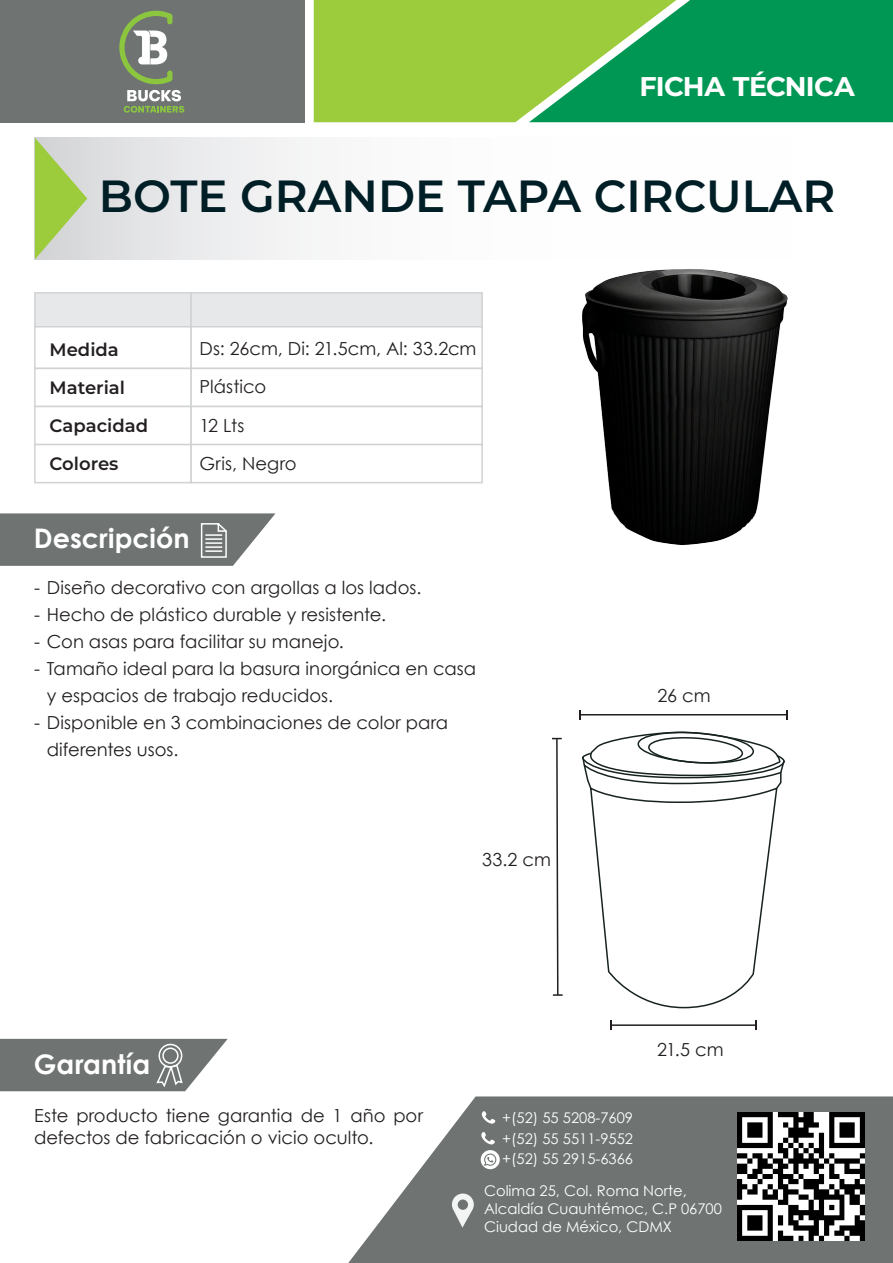
<style>
.page{position:relative;width:893px;height:1263px;background:#fff}
.page>*{position:absolute;margin:0;border:0;box-sizing:border-box;transform-origin:0 0}
.t1{font:600 45px "Montserrat";color:#001e25}
.t2{font:700 27px "Century Gothic";color:#fff}
.t3{font:100 27px "Montserrat";letter-spacing:-.025em;color:#fff}
.t4{font:18px/38.2px "Century Gothic";letter-spacing:.005em;color:#231f20}
.t5{font:600 18px/38.1px "Montserrat";color:#231f20}
.t6{font:14.7px/20.1px "Century Gothic";color:#fff;text-align:justify}
</style>
<div class="page">
<div style="left:0;top:0;width:305px;height:122px;background:#6f7473"></div>
<svg style="left:124px;top:90px;width:60px;height:23px"></svg>
<svg style="left:119px;top:11px;width:53px;height:73px"></svg>
<svg style="left:314px;top:0;width:579px;height:122px;background:#51b24b"></svg>
<svg style="left:348px;top:1096px;width:545px;height:167px;background:#848887"></svg>
<div style="left:34px;top:292px;width:158px;height:35px;background:#e7e8e9;border:2px solid #d1d2d4"></div>
<div style="left:190px;top:292px;width:293px;height:35px;background:#e7e8e9;border:2px solid #d1d2d4"></div>
<div style="left:34px;top:326px;width:158px;height:43px;background:#fff;border:2px solid #d1d2d4"></div>
<div style="left:190px;top:326px;width:293px;height:43px;background:#fff;border:2px solid #d1d2d4"></div>
<div style="left:34px;top:368px;width:158px;height:39px;background:#fff;border:2px solid #d1d2d4"></div>
<div style="left:190px;top:368px;width:293px;height:39px;background:#fff;border:2px solid #d1d2d4"></div>
<div style="left:34px;top:406px;width:158px;height:39px;background:#fff;border:2px solid #d1d2d4"></div>
<div style="left:190px;top:406px;width:293px;height:39px;background:#fff;border:2px solid #d1d2d4"></div>
<div style="left:34px;top:444px;width:158px;height:39px;background:#fff;border:2px solid #d1d2d4"></div>
<div style="left:190px;top:444px;width:293px;height:39px;background:#fff;border:2px solid #d1d2d4"></div>
<div style="left:35px;top:138px;width:847px;height:121px;background:linear-gradient(to right,#e7e7e9,#fff)"></div>
<svg style="left:35px;top:138px;width:52px;height:121px;background:#b9d189"></svg>
<svg style="left:0;top:513px;width:275px;height:53px;background:#7e8281"></svg>
<svg style="left:0;top:1039px;width:228px;height:52px;background:#7e8382"></svg>
<div style="left:159px;top:1044px;width:23px;height:23px;border:2px solid #fff;border-radius:50%"></div>
<div style="left:162px;top:1047px;width:17px;height:17px;border:2px solid #fff;border-radius:50%"></div>
<svg style="left:481px;top:1150px;width:19px;height:19px"></svg>
<svg style="left:481px;top:1132px;width:14px;height:12px"></svg>
<svg style="left:482px;top:1111px;width:13px;height:13px"></svg>
<svg style="left:452px;top:1193px;width:22px;height:34px"></svg>
<img style="left:737px;top:1113px;width:128px;height:127px">
<img style="left:539px;top:258px;width:297px;height:287px">
<hr style="left:611px;top:1024px;width:144px;height:2px;background:#231f20">
<svg style="left:610px;top:1020px;width:2px;height:10px"></svg>
<hr style="left:580px;top:714px;width:206px;height:1px;background:#231f20">
<svg style="left:579px;top:710px;width:2px;height:10px"></svg>
<svg style="left:552px;top:737px;width:11px;height:259px"></svg>
<svg style="left:582px;top:731px;width:203px;height:278px"></svg>
<h2 class="t3" style="left:639px;top:69px;width:217px">FICHA TÉCNICA</h2>
<h1 class="t1" style="left:99px;top:164px;width:738px">BOTE GRANDE TAPA CIRCULAR</h1>
<p class="t5" style="left:50px;top:330px;width:71px">Medida</p>
<p class="t5" style="left:50px;top:368px;width:77px">Material</p>
<p class="t5" style="left:50px;top:406px;width:100px">Capacidad<br>Colores</p>
<p class="t4" style="left:200px;top:330px;width:278px">Ds: 26cm, Di: 21.5cm, Al: 33.2cm<br>Plástico<br>12 Lts<br>Gris, Negro</p>
<h2 class="t2" style="left:34px;top:518px;width:157px">Descripción</h2>
<p class="t4" style="left:34px;top:568px;width:389px">- Diseño decorativo con argollas a los lados.</p>
<p class="t4" style="left:34px;top:595px;width:354px">- Hecho de plástico durable y resistente.</p>
<p class="t4" style="left:34px;top:622px;width:311px">- Con asas para facilitar su manejo.</p>
<p class="t4" style="left:47px;top:655px;width:431px;line-height:27px;text-indent:-13px">- Tamaño ideal para la basura inorgánica en casa y espacios de trabajo reducidos.</p>
<p class="t4" style="left:47px;top:709px;width:403px;line-height:27px;text-indent:-13px">- Disponible en 3 combinaciones de color para diferentes usos.</p>
<h2 class="t2" style="left:34px;top:1043px;width:118px">Garantía</h2>
<p class="t4" style="left:482px;top:840px;width:70px">33.2 cm</p>
<p class="t4" style="left:658px;top:676px;width:55px">26 cm</p>
<p class="t4" style="left:657px;top:1030px;width:68px">21.5 cm</p>
<p class="t4" style="left:34px;top:1104px;width:391px;line-height:21.6px">Este producto tiene garantia de 1 año por defectos de fabricación o vicio oculto.</p>
<p class="t6" style="left:502px;top:1108px;width:132px">+(52) 55 5208-7609 +(52) 55 5511-9552 +(52) 55 2915-6366</p>
<p class="t6" style="left:484px;top:1182px;width:239px;line-height:17.7px;text-align:left">Colima 25, Col. Roma Norte,<br>Alcaldía Cuauhtémoc, C.P 06700<br>Ciudad de México, CDMX</p>
</div>
